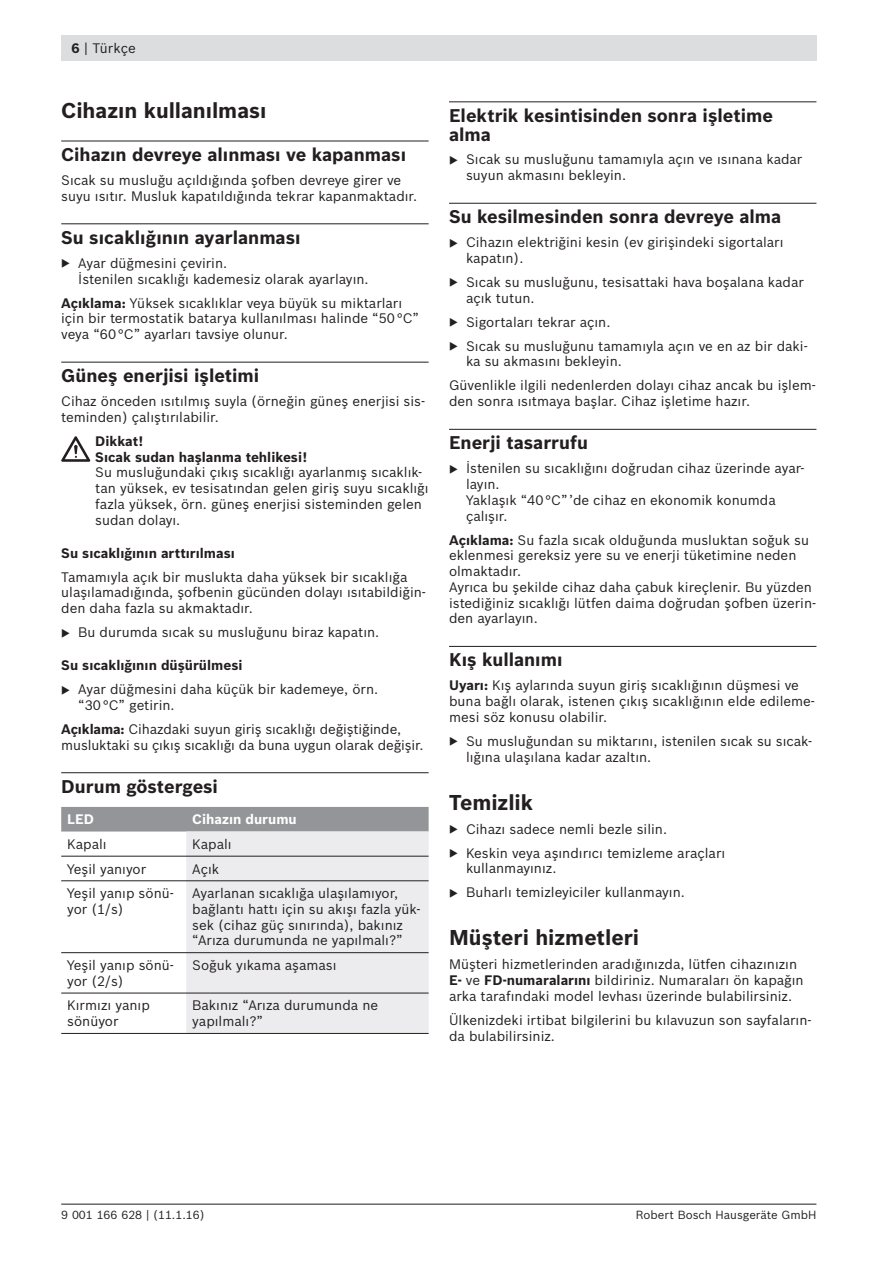
<style>
.page{position:relative;width:893px;height:1263px;background:#fff}
.page>*{position:absolute;margin:0;border:0;box-sizing:border-box;transform-origin:0 0}
.t1{font:700 21px "Bosch Sans";color:#231f20}
.t2{font:700 18px/19.5px "Bosch Sans";color:#231f20}
.t3{font:13.5px/15.8px "Bosch Sans";color:#231f20}
.t4{font:700 13.5px/15.8px "Bosch Sans";color:#231f20}
.t5{font:700 13.5px "Bosch Sans";color:#fff}
.t6{font:11.55px "Bosch Sans";color:#231f20}
.s1{font-weight:700}
</style>
<div class="page">
<div style="left:61px;top:36px;width:755px;height:25px;background:#dcdddf"></div>
<hr style="left:61px;top:1204px;width:755px;height:1px;background:#231f20">
<hr style="left:61px;top:141px;width:368px;height:1px;background:#231f20">
<hr style="left:61px;top:223px;width:368px;height:1px;background:#231f20">
<hr style="left:61px;top:362px;width:368px;height:1px;background:#231f20">
<hr style="left:61px;top:772px;width:368px;height:1px;background:#231f20">
<svg style="left:61px;top:436px;width:29px;height:26px"></svg>
<div style="left:61px;top:807px;width:368px;height:24px;background:#939598"></div>
<div style="left:186px;top:831px;width:243px;height:202px;background:#ececee"></div>
<div style="left:186px;top:857px;width:243px;height:136px;background:#ececee"></div>
<hr style="left:61px;top:856px;width:368px;height:1px;background:#231f20">
<hr style="left:61px;top:880px;width:368px;height:1px;background:#231f20">
<hr style="left:61px;top:952px;width:368px;height:1px;background:#231f20">
<hr style="left:61px;top:993px;width:368px;height:1px;background:#231f20">
<hr style="left:61px;top:1033px;width:368px;height:1px;background:#231f20">
<hr style="left:449px;top:101px;width:367px;height:1px;background:#231f20">
<hr style="left:449px;top:203px;width:367px;height:1px;background:#231f20">
<hr style="left:449px;top:429px;width:367px;height:1px;background:#231f20">
<hr style="left:449px;top:646px;width:367px;height:1px;background:#231f20">
<p class="t3" style="left:71px;top:41px;width:66px"><span class="s1">6</span> | Türkçe</p>
<h1 class="t1" style="left:61px;top:101px;width:207px">Cihazın kullanılması</h1>
<h2 class="t2" style="left:61px;top:146px;width:346px">Cihazın devreye alınması ve kapanması</h2>
<p class="t3" style="left:61px;top:173px;width:358px">Sıcak su musluğu açıldığında şofben devreye girer ve suyu ısıtır. Musluk kapatıldığında tekrar kapanmaktadır.</p>
<h2 class="t2" style="left:61px;top:229px;width:241px">Su sıcaklığının ayarlanması</h2>
<p class="t3" style="left:78px;top:256px;width:292px">Ayar düğmesini çevirin.<br>İstenilen sıcaklığı kademesiz olarak ayarlayın.</p>
<p class="t3" style="left:61px;top:296px;width:359px"><span class="s1">Açıklama:</span> Yüksek sıcaklıklar veya büyük su miktarları için bir termostatik batarya kullanılması halinde “50 °C” veya “60 °C” ayarları tavsiye olunur.</p>
<h2 class="t2" style="left:61px;top:367px;width:199px">Güneş enerjisi işletimi</h2>
<p class="t3" style="left:61px;top:394px;width:365px">Cihaz önceden ısıtılmış suyla (örneğin güneş enerjisi sis&shy;teminden) çalıştırılabilir.</p>
<p class="t4" style="left:95px;top:434px;width:213px">Dikkat!<br>Sıcak sudan haşlanma tehlikesi!</p>
<p class="t3" style="left:95px;top:465px;width:335px">Su musluğundaki çıkış sıcaklığı ayarlanmış sıcaklık&shy;tan yüksek, ev tesisatından gelen giriş suyu sıcaklığı fazla yüksek, örn. güneş enerjisi sisteminden gelen sudan dolayı.</p>
<p class="t4" style="left:61px;top:546px;width:175px">Su sıcaklığının arttırılması</p>
<p class="t3" style="left:61px;top:570px;width:366px">Tamamıyla açık bir muslukta daha yüksek bir sıcaklığa ulaşılamadığında, şofbenin gücünden dolayı ısıtabildiğin&shy;den daha fazla su akmaktadır.</p>
<p class="t3" style="left:78px;top:625px;width:303px">Bu durumda sıcak su musluğunu biraz kapatın.</p>
<p class="t4" style="left:61px;top:658px;width:183px">Su sıcaklığının düşürülmesi</p>
<p class="t3" style="left:78px;top:682px;width:301px">Ayar düğmesini daha küçük bir kademeye, örn. “30 °C” getirin.</p>
<p class="t3" style="left:61px;top:722px;width:364px"><span class="s1">Açıklama:</span> Cihazdaki suyun giriş sıcaklığı değiştiğinde, musluktaki su çıkış sıcaklığı da buna uygun olarak değişir.</p>
<h2 class="t2" style="left:61px;top:778px;width:158px">Durum göstergesi</h2>
<p class="t5" style="left:67px;top:813px;width:28px">LED</p>
<p class="t5" style="left:192px;top:813px;width:106px">Cihazın durumu</p>
<p class="t3" style="left:67px;top:837px;width:41px">Kapalı</p>
<p class="t3" style="left:192px;top:837px;width:41px">Kapalı</p>
<p class="t3" style="left:67px;top:862px;width:80px">Yeşil yanıyor</p>
<p class="t3" style="left:192px;top:862px;width:28px">Açık</p>
<p class="t3" style="left:67px;top:886px;width:108px">Yeşil yanıp sönü&shy;yor (1/s)</p>
<p class="t3" style="left:192px;top:886px;width:230px">Ayarlanan sıcaklığa ulaşılamıyor, bağlantı hattı için su akışı fazla yük&shy;sek (cihaz güç sınırında), bakınız “Arıza durumunda ne yapılmalı?”</p>
<p class="t3" style="left:67px;top:958px;width:108px">Yeşil yanıp sönü&shy;yor (2/s)</p>
<p class="t3" style="left:192px;top:958px;width:146px">Soğuk yıkama aşaması</p>
<p class="t3" style="left:67px;top:998px;width:84px">Kırmızı yanıp sönüyor</p>
<p class="t3" style="left:192px;top:998px;width:187px">Bakınız “Arıza durumunda ne yapılmalı?”</p>
<h2 class="t2" style="left:449px;top:107px;width:325px">Elektrik kesintisinden sonra işletime alma</h2>
<p class="t3" style="left:466px;top:152px;width:338px">Sıcak su musluğunu tamamıyla açın ve ısınana kadar suyun akmasını bekleyin.</p>
<h2 class="t2" style="left:449px;top:208px;width:334px">Su kesilmesinden sonra devreye alma</h2>
<p class="t3" style="left:466px;top:235px;width:319px">Cihazın elektriğini kesin (ev girişindeki sigortaları kapatın).</p>
<p class="t3" style="left:466px;top:275px;width:339px">Sıcak su musluğunu, tesisattaki hava boşalana kadar açık tutun.</p>
<p class="t3" style="left:466px;top:311px;width:343px;line-height:24px">Sigortaları tekrar açın.<br>Sıcak su musluğunu tamamıyla açın ve en az bir daki-</p>
<p class="t3" style="left:449px;top:350px;width:368px;line-height:24px;text-indent:17px">ka su akmasını bekleyin.<br>Güvenlikle ilgili nedenlerden dolayı cihaz ancak bu işlem-</p>
<p class="t3" style="left:449px;top:394px;width:303px">den sonra ısıtmaya başlar. Cihaz işletime hazır.</p>
<h2 class="t2" style="left:449px;top:434px;width:140px">Enerji tasarrufu</h2>
<p class="t3" style="left:466px;top:461px;width:340px">İstenilen su sıcaklığını doğrudan cihaz üzerinde ayar&shy;layın.<br>Yaklaşık “40 °C” ’de cihaz en ekonomik konumda çalışır.</p>
<p class="t3" style="left:449px;top:532px;width:369px"><span class="s1">Açıklama:</span> Su fazla sıcak olduğunda musluktan soğuk su eklenmesi gereksiz yere su ve enerji tüketimine neden olmaktadır.<br>Ayrıca bu şekilde cihaz daha çabuk kireçlenir. Bu yüzden istediğiniz sıcaklığı lütfen daima doğrudan şofben üzerin&shy;den ayarlayın.</p>
<h2 class="t2" style="left:449px;top:651px;width:115px">Kış kullanımı</h2>
<p class="t3" style="left:449px;top:678px;width:367px"><span class="s1">Uyarı:</span> Kış aylarında suyun giriş sıcaklığının düşmesi ve buna bağlı olarak, istenen çıkış sıcaklığının elde edileme&shy;mesi söz konusu olabilir.</p>
<p class="t3" style="left:466px;top:734px;width:347px">Su musluğundan su miktarını, istenilen sıcak su sıcak&shy;lığına ulaşılana kadar azaltın.</p>
<h1 class="t1" style="left:449px;top:793px;width:86px">Temizlik</h1>
<p class="t3" style="left:466px;top:817px;width:261px;line-height:24px">Cihazı sadece nemli bezle silin.<br>Keskin veya aşındırıcı temizleme araçları</p>
<p class="t3" style="left:466px;top:857px;width:220px;line-height:24px">kullanmayınız.<br>Buharlı temizleyiciler kullanmayın.</p>
<h1 class="t1" style="left:449px;top:928px;width:192px">Müşteri hizmetleri</h1>
<p class="t3" style="left:449px;top:957px;width:356px">Müşteri hizmetlerinden aradığınızda, lütfen cihazınızın<br><span class="s1">E-</span> ve <span class="s1">FD-numaralarını</span> bildiriniz. Numaraları ön kapağın arka tarafındaki model levhası üzerinde bulabilirsiniz.</p>
<p class="t3" style="left:449px;top:1013px;width:364px">Ülkenizdeki irtibat bilgilerini bu kılavuzun son sayfaların&shy;da bulabilirsiniz.</p>
<p class="t6" style="left:61px;top:1209px;width:145px">9 001 166 628 | (11.1.16)</p>
<p class="t6" style="left:636px;top:1209px;width:182px">Robert Bosch Hausgeräte GmbH</p>
</div>
